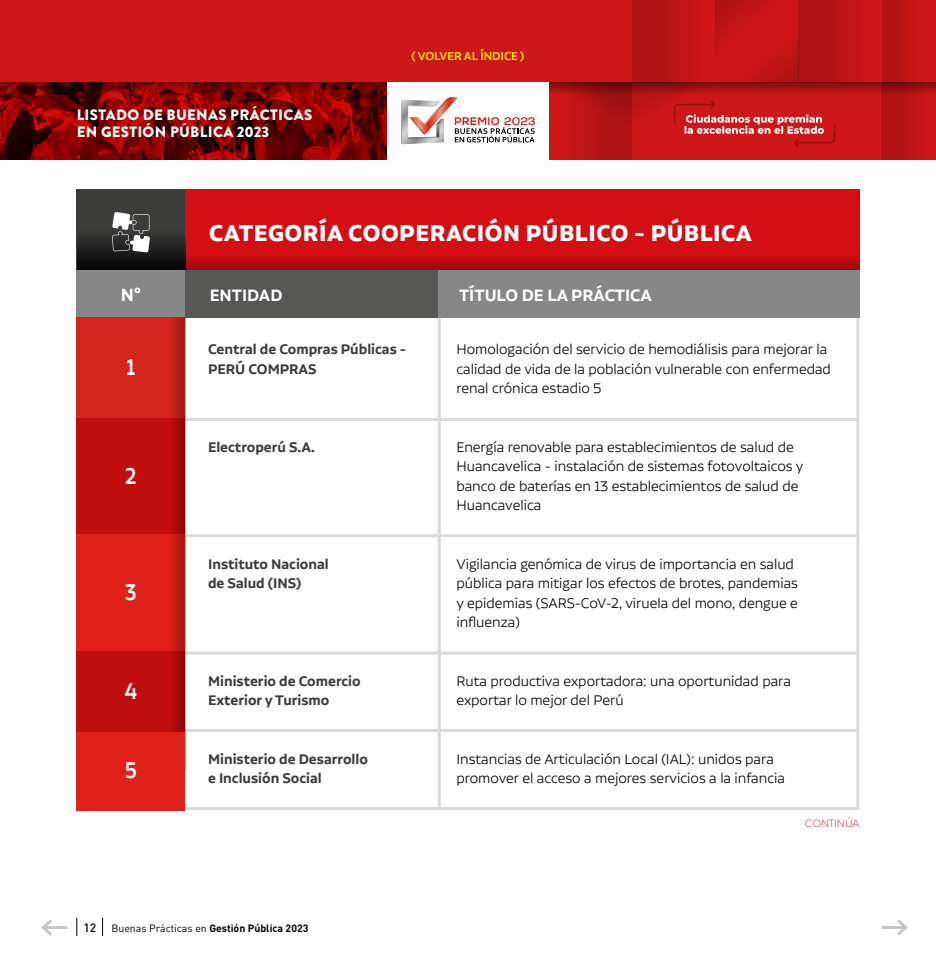
<style>
.page{position:relative;width:936px;height:978px;background:#fff}
.page>*{position:absolute;margin:0;border:0;box-sizing:border-box;transform-origin:0 0}
.t1{font:700 27px "Aalto Sans Pro";letter-spacing:.02em;color:#fff}
.t2{font:500 27px "Aalto Sans Pro";color:#fff;scale:.85 1}
.t3{font:600 21px "Aalto Sans Pro";color:#fff}
.t4{font:600 19.5px "Aalto Sans Pro";color:#fff}
.t5{font:300 16.5px/19.5px "Aalto Sans Pro";color:#000}
.t6{font:600 16.5px/19.5px "Aalto Sans Pro";color:#3c3c3b}
.t7{font:900 15px "Brandon Grotesque";letter-spacing:.02em;color:#fff}
.t8{font:500 13.5px "Aalto Sans Pro";color:#ffed00}
.t9{font:500 12px "DIN Pro";color:#000}
.t10{font:700 10.5px "DIN Pro";color:#000}
.t11{font:300 10.5px "Brandon Grotesque";color:#d40f14}
.s1{font-weight:400}
</style>
<div class="page">
<svg style="left:77px;top:918px;width:1px;height:18px"></svg>
<svg style="left:102px;top:918px;width:1px;height:18px"></svg>
<hr style="left:131px;top:729px;width:727px;height:3px;background:#dadada">
<hr style="left:131px;top:652px;width:727px;height:3px;background:#dadada">
<hr style="left:131px;top:418px;width:727px;height:3px;background:#dadada">
<hr style="left:131px;top:534px;width:727px;height:3px;background:#dadada">
<hr style="left:437px;top:270px;width:3px;height:540px;background:#dadada">
<div style="left:77px;top:189px;width:108px;height:81px;background:#3c3c3b"></div>
<div style="left:77px;top:270px;width:108px;height:47px;background:#878787"></div>
<div style="left:185px;top:189px;width:674px;height:81px;background:#d40f14"></div>
<div style="left:185px;top:270px;width:252px;height:47px;background:#575756"></div>
<div style="left:437px;top:270px;width:422px;height:47px;background:#878787"></div>
<div style="left:77px;top:317px;width:108px;height:101px;background:#d5261d"></div>
<div style="left:77px;top:418px;width:108px;height:116px;background:#c00d0e"></div>
<div style="left:77px;top:534px;width:108px;height:118px;background:#de211a"></div>
<div style="left:0;top:0;width:935px;height:159px;background:#cd1719"></div>
<img style="left:0;top:94px;width:387px;height:65px">
<div style="left:632px;top:0;width:83px;height:82px;background:linear-gradient(to right,#a71214,#ce1618)"></div>
<div style="left:798px;top:0;width:83px;height:82px;background:linear-gradient(to right,#a71214,#ce1618)"></div>
<div style="left:549px;top:82px;width:83px;height:77px;background:linear-gradient(to right,#cf1618,#a71214)"></div>
<div style="left:881px;top:82px;width:54px;height:77px;background:linear-gradient(to right,#a71214,#cd1618)"></div>
<div style="left:881px;top:0;width:40px;height:82px;background:linear-gradient(to right,#a61214,#cc1618)"></div>
<svg style="left:0;top:82px;width:935px;height:12px;background:#720405"></svg>
<svg style="left:715px;top:0;width:83px;height:82px"></svg>
<div style="left:387px;top:82px;width:162px;height:96px;background:#fff"></div>
<img style="left:444px;top:97px;width:14px;height:37px">
<img style="left:401px;top:100px;width:43px;height:44px">
<svg style="left:455px;top:117px;width:80px;height:25px"></svg>
<svg style="left:185px;top:253px;width:674px;height:17px"></svg>
<div style="left:77px;top:230px;width:108px;height:40px;background:linear-gradient(to bottom,#3b3b39,#040404)"></div>
<div style="left:77px;top:652px;width:108px;height:80px;background:#c00d0e"></div>
<svg style="left:169px;top:317px;width:16px;height:415px"></svg>
<svg style="left:112px;top:212px;width:38px;height:41px"></svg>
<div style="left:77px;top:732px;width:108px;height:78px;background:#de211a"></div>
<hr style="left:881px;top:926px;width:24px;height:3px;background:#c6c6c6">
<svg style="left:897px;top:919px;width:11px;height:17px"></svg>
<hr style="left:43px;top:926px;width:24px;height:3px;background:#c6c6c6">
<svg style="left:41px;top:919px;width:11px;height:17px"></svg>
<svg style="left:549px;top:82px;width:286px;height:65px"></svg>
<p class="t7" style="left:77px;top:104px;width:237px">LISTADO DE BUENAS PRÁCTICAS</p>
<p class="t7" style="left:77px;top:121px;width:194px">EN GESTIÓN PÚBLICA 2023</p>
<p class="t8" style="left:411px;top:48px;width:114px">( VOLVER AL ÍNDICE )</p>
<p class="t3" style="left:121px;top:283px;width:21px">N°</p>
<p class="t2" style="left:127px;top:352px;width:12px">1</p>
<p class="t2" style="left:125px;top:461px;width:15px">2</p>
<p class="t2" style="left:125px;top:578px;width:15px">3</p>
<p class="t2" style="left:125px;top:677px;width:16px">4</p>
<p class="t2" style="left:125px;top:756px;width:15px">5</p>
<p class="t1" style="left:209px;top:218px;width:544px">CATEGORÍA COOPERACIÓN PÚBLICO - PÚBLICA</p>
<p class="t4" style="left:210px;top:284px;width:74px">ENTIDAD</p>
<p class="t4" style="left:459px;top:284px;width:194px">TÍTULO DE LA PRÁCTICA</p>
<p class="t6" style="left:208px;top:340px;width:200px">Central de Compras Públicas -<br>PERÚ COMPRAS</p>
<p class="t6" style="left:208px;top:437px;width:108px">Electroperú S.A.</p>
<p class="t6" style="left:208px;top:554px;width:122px">Instituto Nacional</p>
<p class="t6" style="left:208px;top:574px;width:95px">de Salud (INS)</p>
<p class="t6" style="left:208px;top:671px;width:154px">Ministerio de Comercio</p>
<p class="t6" style="left:208px;top:691px;width:123px">Exterior y Turismo</p>
<p class="t6" style="left:208px;top:749px;width:161px">Ministerio de Desarrollo</p>
<p class="t6" style="left:208px;top:769px;width:115px">e Inclusión Social</p>
<p class="t5" style="left:456px;top:339px;width:376px">Homologación del servicio de hemodiálisis para mejorar la calidad de vida de la población vulnerable con enfermedad renal crónica estadio 5</p>
<p class="t5" style="left:456px;top:437px;width:348px">Energía renovable para establecimientos de salud de Huancavelica - instalación de sistemas fotovoltaicos y banco de baterías en 13 establecimientos de salud de Huancavelica</p>
<p class="t5" style="left:456px;top:554px;width:343px">Vigilancia genómica de virus de importancia en salud pública para mitigar los efectos de brotes, pandemias y epidemias (SARS-CoV-2, viruela del mono, dengue e influenza)</p>
<p class="t5" style="left:456px;top:671px;width:336px">Ruta productiva exportadora: una oportunidad para exportar lo mejor del Perú</p>
<p class="t5" style="left:456px;top:749px;width:330px">Instancias de Articulación Local (IAL): unidos para promover el acceso a mejores servicios a la infancia</p>
<p class="t11" style="left:804px;top:816px;width:56px">CONTINÚA</p>
<p class="t9" style="left:83px;top:919px;width:14px">12</p>
<p class="t10" style="left:111px;top:921px;width:198px"><span class="s1">Buenas Prácticas en</span> Gestión Pública 2023</p>
</div>
